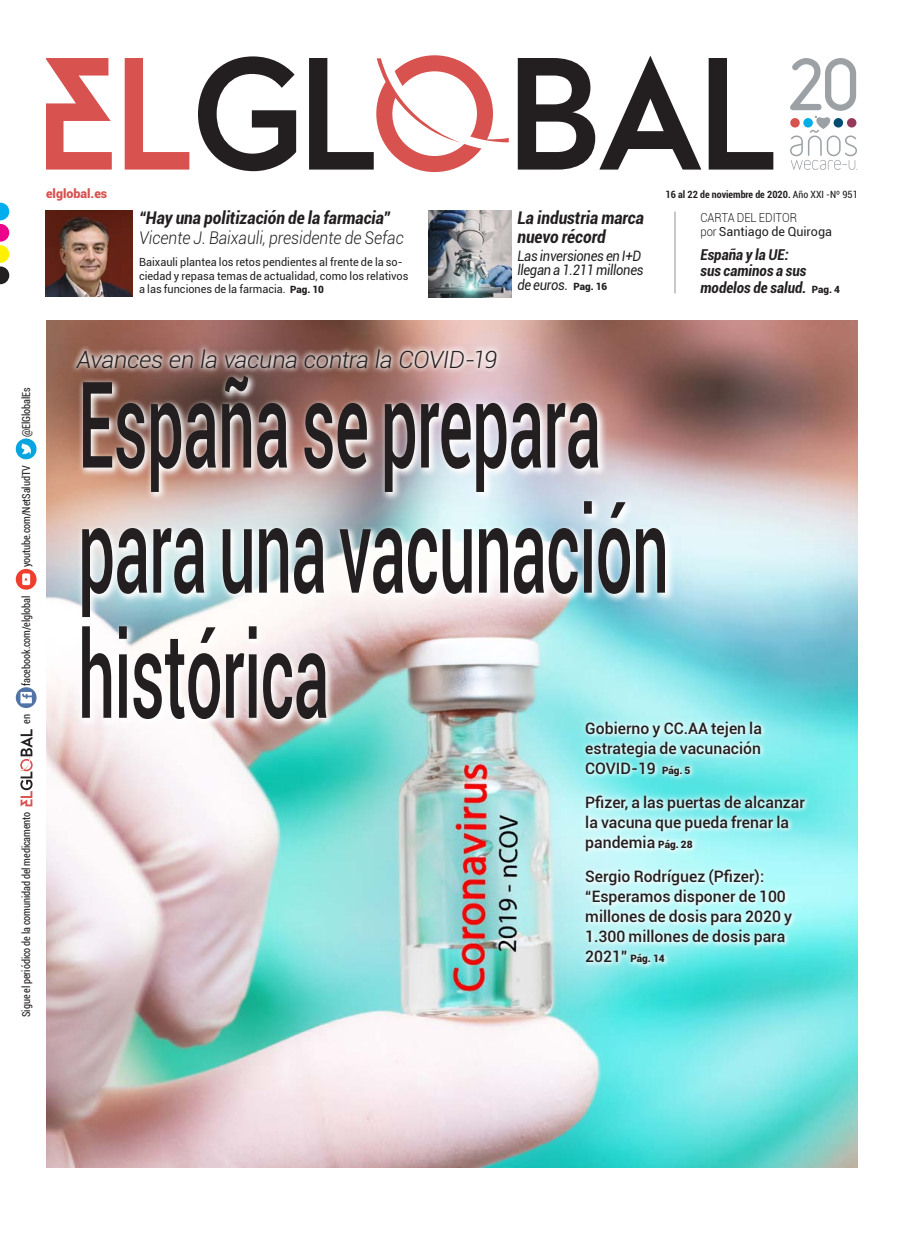
<style>
.page{position:relative;width:904px;height:1234px;background:#fff}
.page>*{position:absolute;margin:0;border:0;box-sizing:border-box;transform-origin:0 0}
.t1{font:500 120px/125px "Roboto";letter-spacing:-.01em;color:#231f20;scale:.54 1}
.t2{font:italic 300 23.75px "Roboto";letter-spacing:-.015em;color:#231f20}
.t3{font:italic 700 condensed 17.5px/18.8px "Roboto";color:#231f20}
.t4{font:italic 300 17.5px "Roboto";color:#231f20;scale:.9 1}
.t5{font:500 15.75px/20px "Roboto";color:#231f20}
.t6{font:italic 700 condensed 15px/16.2px "Roboto";color:#231f20}
.t7{font:italic 14.38px/14.4px "Roboto";letter-spacing:-.02em;color:#231f20;scale:.9 1}
.t8{font:300 12.5px/13.8px "Roboto";color:#231f20;scale:.9 1}
.t9{font:900 12.5px "Roboto";color:#d85250}
.t10{font:11.25px/13.6px "Roboto";color:#231f20}
.t11{font:condensed 11px "Roboto";letter-spacing:-.01em;color:#231f20;scale:.93 1}
.t12{font:900 10.12px "Roboto";color:#231f20}
.t13{font:700 condensed 10px "Roboto";color:#231f20}
.s1{font-weight:400}
.s2{font-weight:900;font-size:10px}
.s3{font-weight:900;font-style:normal;font-size:10px}
.s4{font-weight:900;font-style:normal;font-stretch:normal;font-size:10px}
.s5{font-weight:900;font-size:10.12px}
.s6{font-weight:500;font-size:15.75px}
</style>
<div class="page">
<svg style="left:46px;top:58px;width:66px;height:111px"></svg>
<svg style="left:125px;top:58px;width:64px;height:111px"></svg>
<svg style="left:198px;top:56px;width:98px;height:115px"></svg>
<svg style="left:309px;top:55px;width:200px;height:117px"></svg>
<svg style="left:518px;top:56px;width:183px;height:113px"></svg>
<svg style="left:708px;top:58px;width:65px;height:111px"></svg>
<svg style="left:790px;top:58px;width:67px;height:112px"></svg>
<svg style="left:0;top:203px;width:9px;height:81px"></svg>
<svg style="left:20px;top:729px;width:13px;height:77px"></svg>
<svg style="left:16px;top:687px;width:21px;height:21px"></svg>
<svg style="left:20px;top:691px;width:12px;height:12px"></svg>
<svg style="left:16px;top:568px;width:21px;height:21px"></svg>
<svg style="left:22px;top:573px;width:8px;height:12px"></svg>
<div style="left:16px;top:438px;width:21px;height:21px;background:#06a5e0;border-radius:50%"></div>
<svg style="left:21px;top:443px;width:10px;height:11px"></svg>
<img style="left:46px;top:320px;width:811px;height:846px">
<img style="left:46px;top:211px;width:86px;height:85px">
<img style="left:429px;top:211px;width:82px;height:87px">
<hr style="left:674px;top:211px;width:1px;height:82px;background:#231f20">
<img style="left:77px;top:371px;width:598px;height:357px">
<svg style="left:578px;top:714px;width:234px;height:258px;background:#a8f2f2"></svg>
<svg style="left:70px;top:343px;width:433px;height:31px;background:#b5938d"></svg>
<p class="t9" style="left:46px;top:185px;width:63px">elglobal.es</p>
<p class="t13" style="left:665px;top:187px;width:194px">16 al 22 de noviembre de 2020. <span class="s1">Año XXI -Nº 951</span></p>
<p class="t3" style="left:139px;top:208px;width:253px">“Hay una politización de la farmacia”</p>
<p class="t4" style="left:139px;top:226px;width:295px">Vicente J. Baixauli, presidente de Sefac</p>
<p class="t10" style="left:139px;top:255px;width:271px">Baixauli plantea los retos pendientes al frente de la so&shy;ciedad y repasa temas de actualidad, como los relativos a las funciones de la farmacia. <span class="s2">Pag. 10</span></p>
<p class="t3" style="left:517px;top:208px;width:128px">La industria marca nuevo récord</p>
<p class="t7" style="left:517px;top:248px;width:142px">Las inversiones en I+D llegan a 1.211 millones de euros. <span class="s3">Pag. 16</span></p>
<p class="t8" style="left:700px;top:211px;width:148px">CARTA DEL EDITOR<br>por <span class="s1">Santiago de Quiroga</span></p>
<p class="t6" style="left:700px;top:246px;width:141px">España y la UE:<br>sus caminos a sus modelos de salud. <span class="s4">Pag. 4</span></p>
<p class="t11" style="left:19px;top:437px;width:55px;rotate:-90deg">@ElGlobalEs</p>
<p class="t11" style="left:19px;top:567px;width:111px;rotate:-90deg">youtube.com/NetSaludTV</p>
<p class="t11" style="left:19px;top:685px;width:98px;rotate:-90deg">facebook.com/elglobal</p>
<p class="t11" style="left:19px;top:723px;width:12px;rotate:-90deg">en</p>
<p class="t11" style="left:19px;top:1016px;width:222px;rotate:-90deg">Sigue el periódico de la comunidad del medicamento</p>
<h2 class="t2" style="left:77px;top:343px;width:422px">Avances en la vacuna contra la COVID-19</h2>
<h1 class="t1" style="left:78px;top:357px;width:1095px">España se prepara para una vacunación histórica</h1>
<p class="t5" style="left:585px;top:717px;width:178px;text-align:justify">Gobierno y CC.AA tejen la estrategia de vacunación COVID-19 <span class="s5">Pág. 5</span></p>
<p class="t5" style="left:585px;top:791px;width:221px">Pfizer, a las puertas de alcanzar la vacuna que pueda frenar la pandemia <span class="s5">Pág. 28</span></p>
<p class="t5" style="left:585px;top:865px;width:208px">Sergio Rodríguez (Pfizer): “Esperamos disponer de 100 millones de dosis para 2020 y<br>1.300 millones de dosis para</p>
<p class="t12" style="left:585px;top:951px;width:81px"><span class="s6">2021”</span> Pág. 14</p>
</div>
